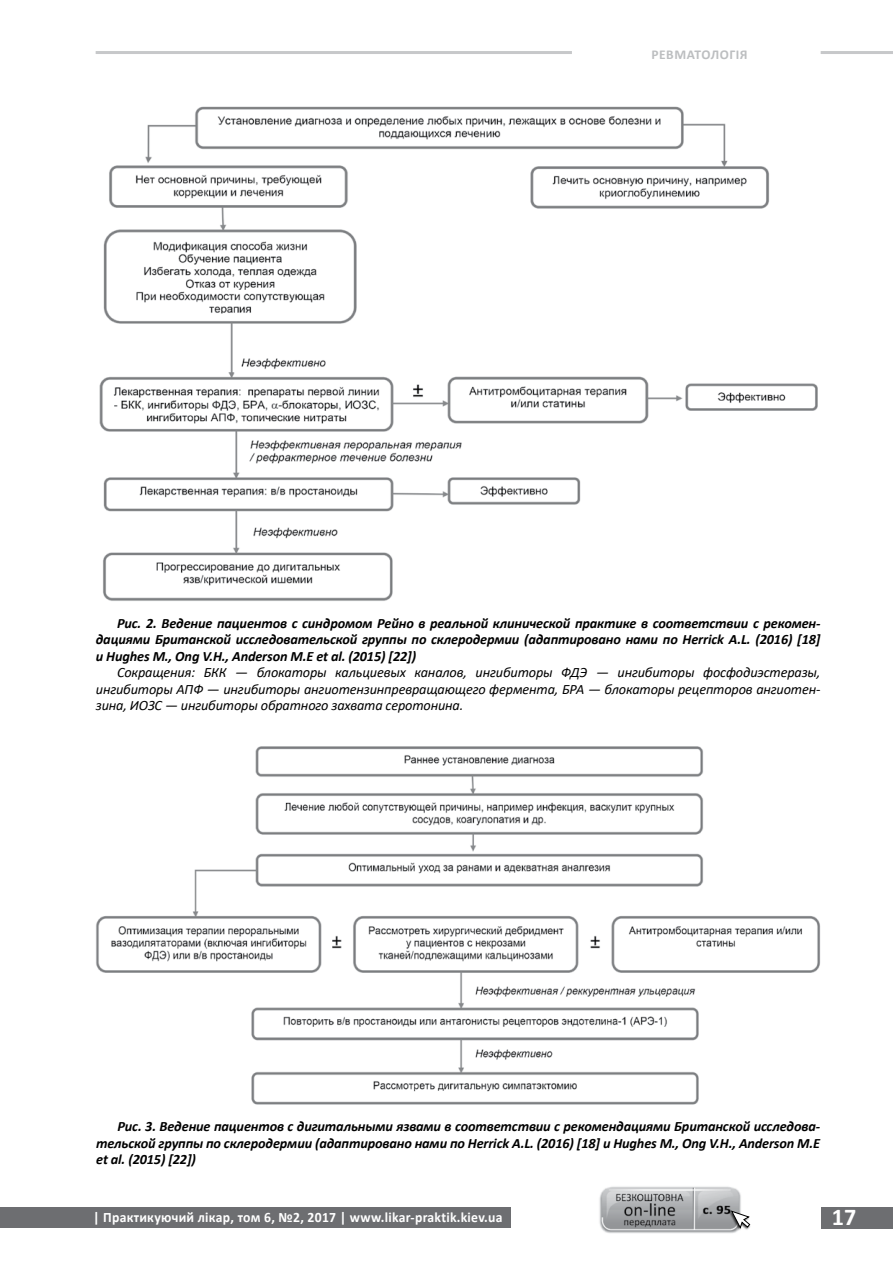
<style>
.page{position:relative;width:893px;height:1263px;background:#fff}
.page>*{position:absolute;margin:0;border:0;box-sizing:border-box;transform-origin:0 0}
.t1{font:700 24.15px "Calibri";color:#fff}
.t2{font:700 14.4px "Calibri";letter-spacing:.02em;color:#fff;scale:.95 1}
.t3{font:italic 700 14.25px/16.5px "Calibri";letter-spacing:-.01em;color:#000;text-align:justify}
.t4{font:italic 14.25px/16.5px "Calibri";letter-spacing:-.01em;color:#000;text-align:justify}
.t5{font:700 13.5px "Calibri";letter-spacing:.04em;color:#bcbec0}
</style>
<div class="page">
<div style="left:0;top:1207px;width:511px;height:20px;background:#6d6e71"></div>
<div style="left:821px;top:1207px;width:72px;height:21px;background:#6d6e71"></div>
<img style="left:599px;top:1186px;width:142px;height:47px">
<div style="left:729px;top:1210px;width:22px;height:20px;background:#000;opacity:.75"></div>
<svg style="left:731px;top:1210px;width:19px;height:18px"></svg>
<hr style="left:96px;top:51px;width:476px;height:3px;background:#939598">
<hr style="left:821px;top:51px;width:72px;height:3px;background:#939598">
<img style="left:96px;top:746px;width:725px;height:359px">
<img style="left:99px;top:106px;width:719px;height:495px">
<p class="t5" style="left:651px;top:45px;width:98px">РЕВМАТОЛОГІЯ</p>
<p class="t3" style="left:96px;top:614px;width:726px;text-indent:21px">Рис. 2. Ведение пациентов с синдромом Рейно в реальной клинической практике в соответствии с рекомен&shy;дациями Британской исследовательской группы по склеродермии (адаптировано нами по Herrick A.L. (2016) [18] и Hughes M., Ong V.H., Anderson M.E et al. (2015) [22])</p>
<p class="t4" style="left:96px;top:664px;width:726px;text-indent:21px">Сокращения: БКК — блокаторы кальциевых каналов, ингибиторы ФДЭ — ингибиторы фосфодиэстеразы, ингибиторы АПФ — ингибиторы ангиотензинпревращающего фермента, БРА — блокаторы рецепторов ангиотен&shy;зина, ИОЗС — ингибиторы обратного захвата серотонина.</p>
<p class="t3" style="left:96px;top:1118px;width:725px;text-indent:21px">Рис. 3. Ведение пациентов с дигитальными язвами в соответствии с рекомендациями Британской исследова&shy;тельской группы по склеродермии (адаптировано нами по Herrick A.L. (2016) [18] и Hughes M., Ong V.H., Anderson M.E et al. (2015) [22])</p>
<p class="t2" style="left:93px;top:1207px;width:432px">| Практикуючий лікар, том 6, №2, 2017 | www.likar-praktik.kiev.ua</p>
<h1 class="t1" style="left:832px;top:1200px;width:26px">17</h1>
</div>
